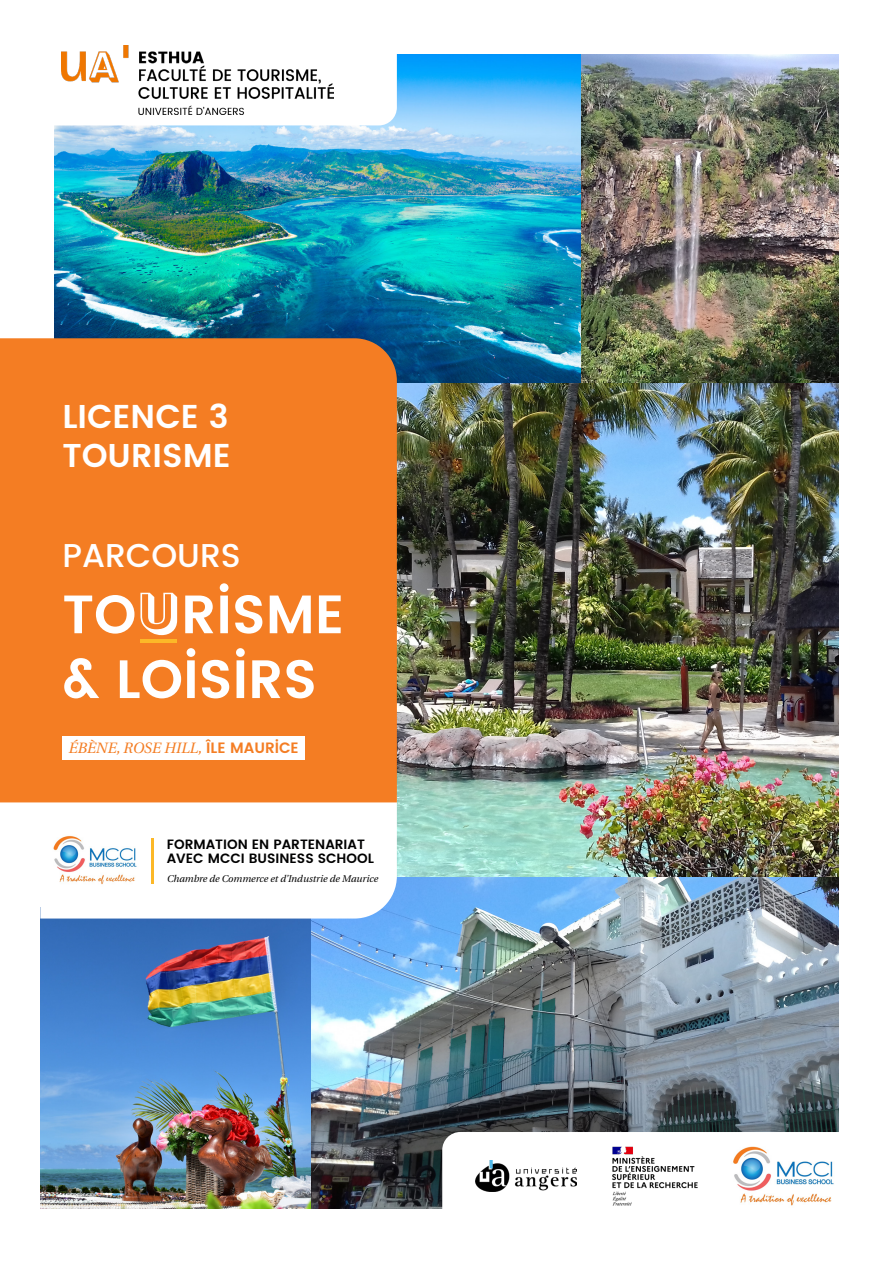
<style>
.page{position:relative;width:893px;height:1263px;background:#fff}
.page>*{position:absolute;margin:0;border:0;box-sizing:border-box;transform-origin:0 0}
.t1{font:600 54px "UA Poppins Titre";color:#fff}
.t2{font:600 33px "UA Poppins Texte";color:#fff}
.t3{font:500 33px "UA Poppins Texte";color:#fff}
.t4{font:italic 15px "UA Poppins Texte";color:#f47d23}
.t5{font:600 13.5px/13.5px "UA Poppins Texte";color:#000001}
.t6{font:italic 9.75px "UA Poppins Texte";color:#000001}
.s1{font-family:"UA Poppins Titre";font-weight:600;font-style:normal}
</style>
<div class="page">
<img style="left:40px;top:918px;width:271px;height:291px">
<img style="left:311px;top:877px;width:528px;height:332px">
<img style="left:397px;top:383px;width:442px;height:494px">
<img style="left:54px;top:54px;width:785px;height:329px">
<svg style="left:442px;top:1132px;width:397px;height:77px"></svg>
<svg style="left:54px;top:45px;width:343px;height:80px"></svg>
<svg style="left:40px;top:802px;width:357px;height:116px"></svg>
<div style="left:0;top:338px;width:397px;height:464px;background:#f47d23"></div>
<img style="left:53px;top:815px;width:86px;height:90px">
<img style="left:728px;top:1143px;width:111px;height:66px">
<img style="left:605px;top:1143px;width:99px;height:66px">
<img style="left:476px;top:1161px;width:101px;height:30px">
<img style="left:62px;top:46px;width:272px;height:69px">
<hr style="left:140px;top:639px;width:37px;height:4px;background:#fcb828">
<div style="left:62px;top:736px;width:243px;height:23px;background:#fff"></div>
<hr style="left:152px;top:838px;width:2px;height:46px;background:#fcb828">
<p class="t2" style="left:62px;top:391px;width:167px">LICENCE 3</p>
<p class="t2" style="left:62px;top:431px;width:170px">TOURISME</p>
<p class="t3" style="left:62px;top:531px;width:180px">PARCOURS</p>
<p class="t1" style="left:62px;top:576px;width:283px">TOURISME</p>
<p class="t1" style="left:62px;top:641px;width:256px">&amp; LOISIRS</p>
<p class="t4" style="left:68px;top:736px;width:232px">ÉBÈNE, ROSE HILL, <span class="s1">ÎLE MAURICE</span></p>
<p class="t5" style="left:167px;top:837px;width:209px">FORMATION EN PARTENARIAT<br>AVEC MCCI BUSINESS SCHOOL</p>
<p class="t6" style="left:167px;top:871px;width:213px">Chambre de Commerce et d’Industrie de Maurice</p>
</div>
